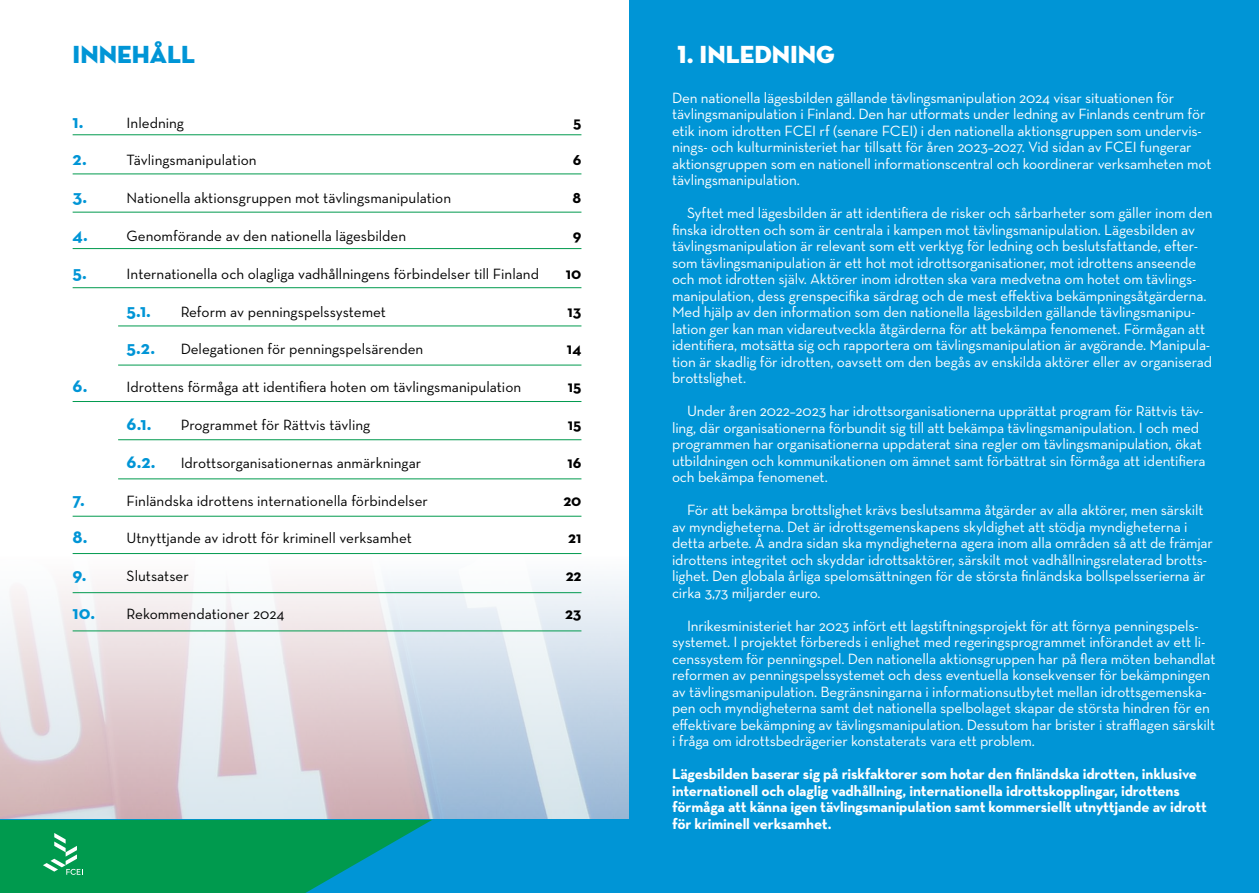
<style>
.page{position:relative;width:1259px;height:893px;background:#fff}
.page>*{position:absolute;margin:0;border:0;box-sizing:border-box;transform-origin:0 0}
.Otsikko_H1{font:25.2px "Neutra Disp Titling";color:#fff}
.Otsikko_H1-2{font:25.2px "Neutra Disp Titling";color:#0095d6}
.Leipis{font:700 18.9px "Neutra Text";color:#0095d6}
.Leipis-2{font:700 16.35px "Neutra Text";color:#000}
.Leipis-3{font:15.15px/16.5px "Neutra Text";letter-spacing:-.01em;color:#fff}
.Leipis-4{font:15.15px "Neutra Text";color:#000}
.Leipis-5{font:700 15.15px/16.5px "Neutra Text";letter-spacing:-.01em;color:#fff}
.s1{font-weight:700;font-size:18.9px;color:#0095d6}
</style>
<div class="page">
<img style="left:0;top:579px;width:629px;height:241px">
<div style="left:0;top:820px;width:1036px;height:73px;background:#0095d6"></div>
<hr style="left:73px;top:134px;width:508px;height:1px;background:#009a4e">
<hr style="left:73px;top:174px;width:508px;height:1px;background:#009a4e">
<hr style="left:73px;top:212px;width:508px;height:1px;background:#009a4e">
<hr style="left:73px;top:248px;width:508px;height:1px;background:#009a4e">
<hr style="left:73px;top:287px;width:508px;height:1px;background:#009a4e">
<hr style="left:73px;top:401px;width:508px;height:1px;background:#009a4e">
<hr style="left:73px;top:516px;width:508px;height:1px;background:#009a4e">
<hr style="left:73px;top:553px;width:508px;height:1px;background:#009a4e">
<hr style="left:73px;top:630px;width:508px;height:1px;background:#009a4e">
<hr style="left:73px;top:592px;width:508px;height:1px;background:#009a4e">
<hr style="left:118px;top:326px;width:463px;height:1px;background:#009a4e">
<hr style="left:118px;top:439px;width:463px;height:1px;background:#009a4e">
<hr style="left:118px;top:365px;width:463px;height:1px;background:#009a4e">
<hr style="left:118px;top:478px;width:463px;height:1px;background:#009a4e">
<div style="left:629px;top:0;width:630px;height:893px;background:#0095d6"></div>
<svg style="left:0;top:820px;width:432px;height:73px"></svg>
<h1 class="Otsikko_H1-2" style="left:73px;top:38px;width:124px">INNEHÅLL</h1>
<p class="Leipis-4" style="left:73px;top:113px;width:113px"><span class="s1">1.</span> Inledning</p>
<p class="Leipis-2" style="left:573px;top:112px;width:10px">5</p>
<p class="Leipis-4" style="left:73px;top:151px;width:185px"><span class="s1">2.</span> Tävlingsmanipulation</p>
<p class="Leipis-2" style="left:573px;top:150px;width:10px">6</p>
<p class="Leipis-4" style="left:73px;top:189px;width:380px"><span class="s1">3.</span> Nationella aktionsgruppen mot tävlingsmanipulation</p>
<p class="Leipis-2" style="left:572px;top:187px;width:10px">8</p>
<p class="Leipis-4" style="left:73px;top:227px;width:335px"><span class="s1">4.</span> Genomförande av den nationella lägesbilden</p>
<p class="Leipis-2" style="left:573px;top:225px;width:10px">9</p>
<p class="Leipis-4" style="left:73px;top:264px;width:468px"><span class="s1">5.</span> Internationella och olagliga vadhållningens förbindelser till Finland</p>
<p class="Leipis-2" style="left:566px;top:263px;width:17px">10</p>
<p class="Leipis" style="left:127px;top:298px;width:26px">5.1.</p>
<p class="Leipis-4" style="left:181px;top:302px;width:207px">Reform av penningspelssystemet</p>
<p class="Leipis-2" style="left:567px;top:301px;width:15px">13</p>
<p class="Leipis" style="left:127px;top:336px;width:30px">5.2.</p>
<p class="Leipis-4" style="left:181px;top:340px;width:244px">Delegationen för penningspelsärenden</p>
<p class="Leipis-2" style="left:567px;top:339px;width:16px">14</p>
<p class="Leipis-4" style="left:73px;top:378px;width:450px"><span class="s1">6.</span> Idrottens förmåga att identifiera hoten om tävlingsmanipulation</p>
<p class="Leipis-2" style="left:568px;top:376px;width:15px">15</p>
<p class="Leipis" style="left:127px;top:412px;width:26px">6.1.</p>
<p class="Leipis-4" style="left:181px;top:416px;width:191px">Programmet för Rättvis tävling</p>
<p class="Leipis-2" style="left:568px;top:414px;width:15px">15</p>
<p class="Leipis" style="left:127px;top:450px;width:30px">6.2.</p>
<p class="Leipis-4" style="left:181px;top:453px;width:242px">Idrottsorganisationernas anmärkningar</p>
<p class="Leipis-2" style="left:567px;top:452px;width:16px">16</p>
<p class="Leipis-4" style="left:73px;top:491px;width:357px"><span class="s1">7.</span> Finländska idrottens internationella förbindelser</p>
<p class="Leipis-2" style="left:563px;top:490px;width:20px">20</p>
<p class="Leipis-4" style="left:73px;top:529px;width:341px"><span class="s1">8.</span> Utnyttjande av idrott för kriminell verksamhet</p>
<p class="Leipis-2" style="left:568px;top:528px;width:15px">21</p>
<p class="Leipis-4" style="left:73px;top:567px;width:118px"><span class="s1">9.</span> Slutsatser</p>
<p class="Leipis-2" style="left:566px;top:565px;width:17px">22</p>
<p class="Leipis-4" style="left:73px;top:605px;width:213px"><span class="s1">10.</span> Rekommendationer 2024</p>
<p class="Leipis-2" style="left:565px;top:603px;width:18px">23</p>
<h1 class="Otsikko_H1" style="left:677px;top:38px;width:159px">1. INLEDNING</h1>
<p class="Leipis-3" style="left:672px;top:89px;width:541px">Den nationella lägesbilden gällande tävlingsmanipulation 2024 visar situationen för tävlingsmanipulation i Finland. Den har utformats under ledning av Finlands centrum för etik inom idrotten FCEI rf (senare FCEI) i den nationella aktionsgruppen som undervis&shy;nings- och kulturministeriet har tillsatt för åren 2023–2027. Vid sidan av FCEI fungerar aktionsgruppen som en nationell informationscentral och koordinerar verksamheten mot tävlingsmanipulation.</p>
<p class="Leipis-3" style="left:672px;top:204px;width:542px;text-indent:15px">Syftet med lägesbilden är att identifiera de risker och sårbarheter som gäller inom den finska idrotten och som är centrala i kampen mot tävlingsmanipulation. Lägesbilden av tävlingsmanipulation är relevant som ett verktyg för ledning och beslutsfattande, efter&shy;som tävlingsmanipulation är ett hot mot idrottsorganisationer, mot idrottens anseende och mot idrotten själv. Aktörer inom idrotten ska vara medvetna om hotet om tävlings&shy;manipulation, dess grenspecifika särdrag och de mest effektiva bekämpningsåtgärderna.<br>Med hjälp av den information som den nationella lägesbilden gällande tävlingsmanipu&shy;lation ger kan man vidareutveckla åtgärderna för att bekämpa fenomenet. Förmågan att identifiera, motsätta sig och rapportera om tävlingsmanipulation är avgörande. Manipula&shy;tion är skadlig för idrotten, oavsett om den begås av enskilda aktörer eller av organiserad brottslighet.</p>
<p class="Leipis-3" style="left:672px;top:402px;width:535px;text-indent:15px">Under åren 2022–2023 har idrottsorganisationerna upprättat program för Rättvis täv&shy;ling, där organisationerna förbundit sig till att bekämpa tävlingsmanipulation. I och med programmen har organisationerna uppdaterat sina regler om tävlingsmanipulation, ökat utbildningen och kommunikationen om ämnet samt förbättrat sin förmåga att identifiera och bekämpa fenomenet.</p>
<p class="Leipis-3" style="left:672px;top:501px;width:542px;text-indent:15px">För att bekämpa brottslighet krävs beslutsamma åtgärder av alla aktörer, men särskilt av myndigheterna. Det är idrottsgemenskapens skyldighet att stödja myndigheterna i detta arbete. Å andra sidan ska myndigheterna agera inom alla områden så att de främjar idrottens integritet och skyddar idrottsaktörer, särskilt mot vadhållningsrelaterad brotts&shy;lighet. Den globala årliga spelomsättningen för de största finländska bollspelsserierna är cirka 3,73 miljarder euro.</p>
<p class="Leipis-3" style="left:672px;top:617px;width:545px;text-indent:15px">Inrikesministeriet har 2023 infört ett lagstiftningsprojekt för att förnya penningspels&shy;systemet. I projektet förbereds i enlighet med regeringsprogrammet införandet av ett li&shy;censsystem för penningspel. Den nationella aktionsgruppen har på flera möten behandlat reformen av penningspelssystemet och dess eventuella konsekvenser för bekämpningen av tävlingsmanipulation. Begränsningarna i informationsutbytet mellan idrottsgemenska&shy;pen och myndigheterna samt det nationella spelbolaget skapar de största hindren för en effektivare bekämpning av tävlingsmanipulation. Dessutom har brister i strafflagen särskilt i fråga om idrottsbedrägerier konstaterats vara ett problem.</p>
<p class="Leipis-5" style="left:672px;top:765px;width:536px">Lägesbilden baserar sig på riskfaktorer som hotar den finländska idrotten, inklusive internationell och olaglig vadhållning, internationella idrottskopplingar, idrottens förmåga att känna igen tävlingsmanipulation samt kommersiellt utnyttjande av idrott för kriminell verksamhet.</p>
</div>
